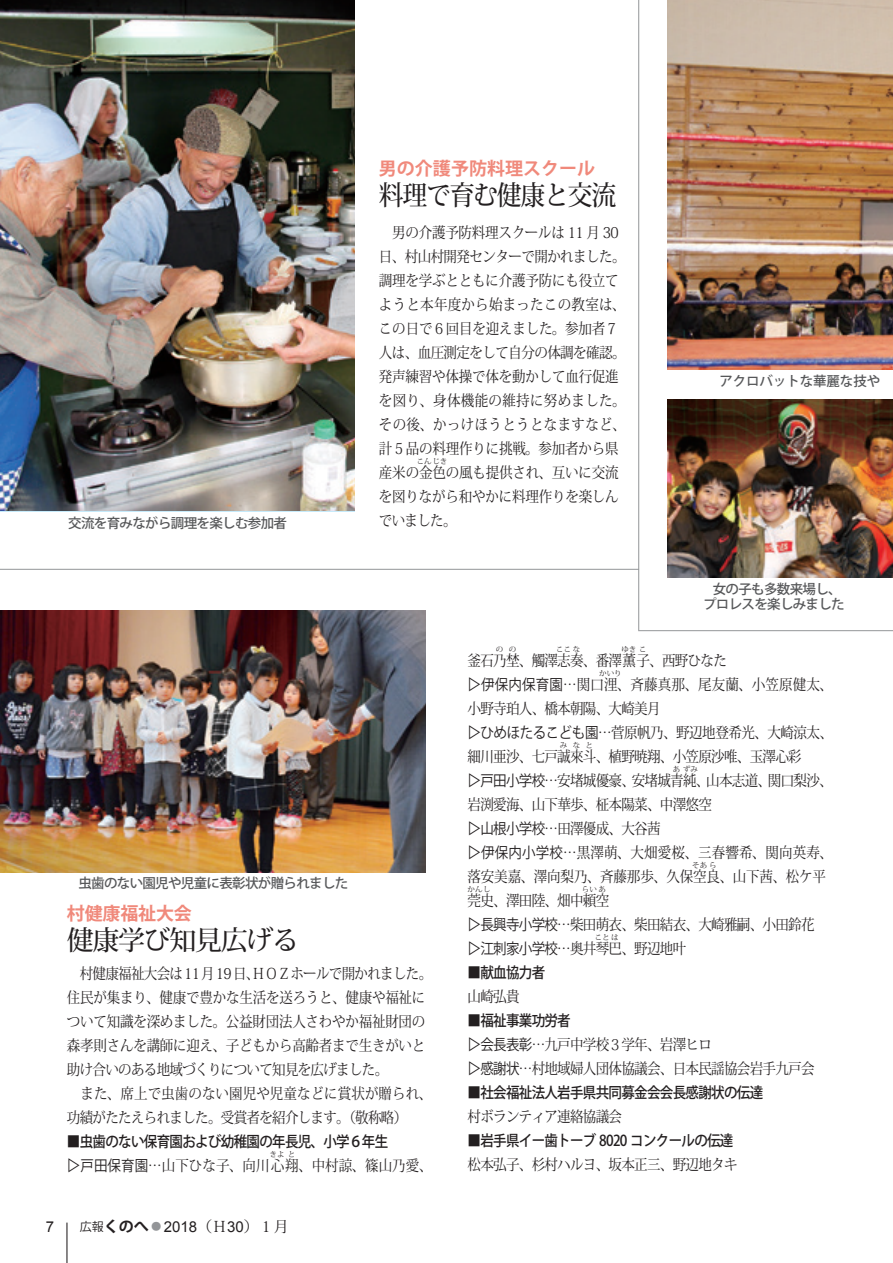
<style>
.page{position:relative;width:893px;height:1263px;background:#fff}
.page>*{position:absolute;margin:0;border:0;box-sizing:border-box;transform-origin:0 0}
.t1{font:500 27px "Koz Min Pr 6 N";letter-spacing:-.05em;color:#231f20;scale:.92 1}
.t2{font:500 27px "Koz Min Pr 6 N";letter-spacing:-.05em;color:#231f20}
.t3{font:700 18px "Koz Go Pr 6 N";color:#f0897b}
.t4{font:15px/24px "Koz Min Pr 6 N";letter-spacing:-.015em;color:#231f20;scale:.9 1}
.t5{font:15px/24px "Koz Min Pr 6 N";letter-spacing:-.05em;color:#231f20;scale:.9 1}
.t6{font:500 15px "Koz Go Pr 6 N";letter-spacing:-.05em;color:#231f20;scale:.9 1}
.t7{font:15px "Koz Min Pr 6 N";letter-spacing:.005em;color:#231f20;scale:.9 1}
.t8{font:15px "Koz Min Pr 6 N";letter-spacing:.01em;color:#231f20;scale:.9 1}
.t9{font:15px "Arial";color:#231f20}
.t10{font:500 13.5px/15px "Koz Go Pr 6 N";letter-spacing:-.05em;color:#57585a;text-align:center}
.t11{font:500 13.5px "Koz Go Pr 6 N";letter-spacing:-.01em;color:#57585a}
.t12{font:7.5px "Koz Min Pr 6 N";color:#231f20}
.s1{font-family:"Koz Go Pr 6 N"}
.s2{font-family:"Koz Go Pr 6 N";font-size:12px}
.s3{font-family:"Koz Go Pr 6 N";font-weight:700}
.s4{font-family:"Koz Go Pro";font-weight:500;color:#939598}
.s5{font-family:"Koz Min Pr 6 N"}
</style>
<div class="page">
<hr style="left:66px;top:1222px;width:1px;height:41px;background:#231f20">
<img style="left:668px;top:400px;width:225px;height:177px">
<hr style="left:638px;top:0;width:1px;height:630px;background:#939598">
<hr style="left:638px;top:630px;width:255px;height:1px;background:#939598">
<hr style="left:0;top:569px;width:639px;height:1px;background:#939598">
<img style="left:0;top:610px;width:425px;height:262px">
<img style="left:0;top:0;width:355px;height:511px">
<img style="left:668px;top:0;width:225px;height:370px">
<p class="t10" style="left:68px;top:516px;width:220px">交流を育みながら調理を楽しむ参加者</p>
<p class="t3" style="left:379px;top:158px;width:218px">男の介護予防料理スクール</p>
<h1 class="t1" style="left:379px;top:180px;width:259px">料理で育む健康と交流</h1>
<p class="t4" style="left:379px;top:221px;width:275px">　男の介護予防料理スクールは 11 月 30日、村山村開発センターで開かれました。調理を学ぶとともに介護予防にも役立てようと本年度から始まったこの教室は、この日で６回目を迎えました。参加者７人は、血圧測定をして自分の体調を確認。発声練習や体操で体を動かして血行促進を図り、身体機能の維持に努めました。その後、かっけほうとうとなますなど、計５品の料理作りに挑戦。参加者から県産米の金色の風も提供され、互いに交流</p>
<p class="t12" style="left:417px;top:457px;width:32px">こんじき</p>
<p class="t4" style="left:379px;top:485px;width:268px">を図りながら和やかに料理作りを楽しんでいました。</p>
<p class="t11" style="left:668px;top:374px;width:214px">　　　　アクロバットな華麗な技や</p>
<p class="t10" style="left:78px;top:876px;width:271px">虫歯のない園児や児童に表彰状が贈られました</p>
<p class="t3" style="left:67px;top:903px;width:126px">村健康福祉大会</p>
<h1 class="t2" style="left:67px;top:925px;width:234px">健康学び知見広げる</h1>
<p class="t5" style="left:67px;top:961px;width:407px">　村健康福祉大会は11月19日ＨＯＺホールで開かれました。</p>
<p class="t4" style="left:67px;top:961px;width:407px;text-indent:179px">、<br>住民が集まり、健康で豊かな生活を送ろうと、健康や福祉について知識を深めました。公益財団法人さわやか福祉財団の森孝則さんを講師に迎え、子どもから高齢者まで生きがいと助け合いのある地域づくりについて知見を広げました。<br>　また、席上で虫歯のない園児や児童などに賞状が贈られ、功績がたたえられました。受賞者を紹介します。（敬称略(</p>
<p class="t6" style="left:67px;top:1133px;width:359px">■虫歯のない保育園および幼稚園の年長児、小学６年生</p>
<p class="t7" style="left:67px;top:1157px;width:407px"><span class="s1">▷戸田保育園</span>…山下ひな子、向川心翔、中村諒、篠山乃愛、</p>
<p class="t12" style="left:270px;top:1150px;width:16px">きよ</p>
<p class="t12" style="left:288px;top:1150px;width:9px">と</p>
<p class="t9" style="left:46px;top:1217px;width:10px">7</p>
<p class="t9" style="left:80px;top:1217px;width:211px"><span class="s2">広報</span><span class="s3">くのへ</span><span class="s4">◦</span>2018<span class="s5">（Ｈ</span>30<span class="s5">）１月</span></p>
<p class="t10" style="left:703px;top:581px;width:143px">女の子も多数来場し、プロレスを楽しみました</p>
<p class="t12" style="left:496px;top:645px;width:9px">の</p>
<p class="t12" style="left:509px;top:645px;width:9px">の</p>
<p class="t12" style="left:556px;top:645px;width:26px">ここな</p>
<p class="t12" style="left:621px;top:645px;width:27px">ゆきこ</p>
<p class="t8" style="left:468px;top:676px;width:407px"><span class="s1">▷伊保内保育園</span>…関口浬、斉藤真那、尾友蘭、小笠原健太、</p>
<p class="t5" style="left:468px;top:649px;width:290px">釜石乃埜、觸澤志奏、番澤薫子、西野ひなた</p>
<p class="t12" style="left:599px;top:669px;width:24px">かいり</p>
<p class="t5" style="left:467px;top:697px;width:407px">小野寺珀人、橋本朝陽、大崎美月<br><span class="s1">▷ひめほたるこども園</span>…菅原帆乃、野辺地登希光、大崎涼太、細川亜沙、七戸誠來斗、植野暁翔、小笠原沙唯、玉澤心彩</p>
<p class="t12" style="left:560px;top:741px;width:9px">み</p>
<p class="t12" style="left:573px;top:741px;width:9px">な</p>
<p class="t12" style="left:586px;top:741px;width:9px">と</p>
<p class="t12" style="left:673px;top:765px;width:27px">あずみ</p>
<p class="t4" style="left:468px;top:769px;width:187px"><span class="s1">▷戸田小学校</span>…安堵城優豪、</p>
<p class="t4" style="left:468px;top:769px;width:407px;text-indent:239px">山本志道、<br>岩渕愛海、山下華歩、柾本陽菜、中澤悠空<br><span class="s1">▷山根小学校</span>…田澤優成、大谷茜<br><span class="s1">▷伊保内小学校</span>…黒澤萌、大畑愛桜、三春響希、関向英寿、落安美嘉、澤向梨乃、斉藤那歩、久保空良、山下茜、松ケ平</p>
<p class="t4" style="left:632px;top:769px;width:88px">安堵城青純、</p>
<p class="t4" style="left:768px;top:769px;width:73px">関口梨沙、</p>
<p class="t12" style="left:692px;top:861px;width:26px">そあら</p>
<p class="t12" style="left:468px;top:885px;width:24px">かんし</p>
<p class="t12" style="left:582px;top:885px;width:26px">らいあ</p>
<p class="t5" style="left:468px;top:913px;width:387px"><span class="s1">▷長興寺小学校</span>…柴田萌衣、柴田結衣、大崎雅嗣、小田鈴花<span class="s1">▷江刺家小学校</span>…奥井琴巴、野辺地叶</p>
<p class="t5" style="left:467px;top:889px;width:159px">莞史、澤田陸、畑中頼空</p>
<p class="t12" style="left:595px;top:933px;width:26px">ことは</p>
<p class="t6" style="left:468px;top:964px;width:88px">■献血協力者</p>
<p class="t4" style="left:468px;top:985px;width:59px">山崎弘貴</p>
<p class="t6" style="left:468px;top:1012px;width:116px">■福祉事業功労者</p>
<p class="t5" style="left:468px;top:1033px;width:387px"><span class="s1">▷会長表彰</span>…九戸中学校３学年、岩澤ヒロ<br><span class="s1">▷感謝状</span>…村地域婦人団体協議会、日本民謡協会岩手九戸会</p>
<p class="t6" style="left:468px;top:1084px;width:330px">■社会福祉法人岩手県共同募金会会長感謝状の伝達</p>
<p class="t5" style="left:468px;top:1105px;width:173px">村ボランティア連絡協議会</p>
<p class="t6" style="left:468px;top:1132px;width:297px">■岩手県イー歯トーブ 8020 コンクールの伝達</p>
<p class="t5" style="left:468px;top:1153px;width:301px">松本弘子、杉村ハルヨ、坂本正三、野辺地タキ</p>
</div>
